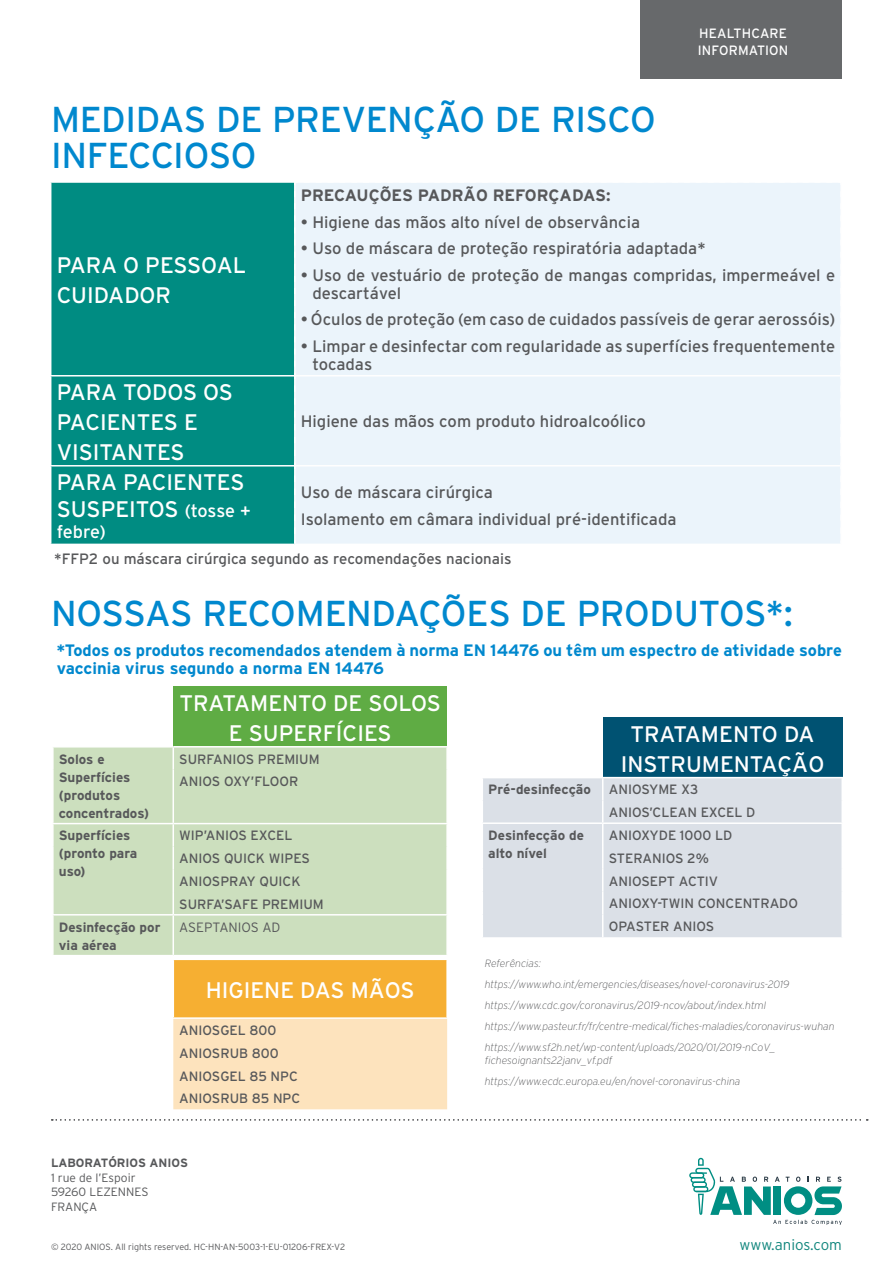
<style>
.page{position:relative;width:893px;height:1263px;background:#fff}
.page>*{position:absolute;margin:0;border:0;box-sizing:border-box;transform-origin:0 0}
.t1{font:36px/36px "Interstate";letter-spacing:-.015em;color:#0088ce}
.t2{font:22.5px/30px "Interstate";color:#fff}
.t3{font:18px "Interstate";letter-spacing:-.01em;color:#fff}
.t4{font:16.5px/18px "Interstate";color:#57585a}
.t5{font:700 16.5px/18px "Interstate";color:#0088ce}
.t6{font:700 16.5px "Interstate";color:#57585a}
.t7{font:15px "Interstate";color:#57585a}
.t8{font:300 15px "Interstate";color:#11867d}
.t9{font:13.5px/22.8px "Interstate";color:#57585a}
.t10{font:700 13.5px/18px "Interstate";color:#57585a}
.t11{font:13.5px/16.5px "Interstate";letter-spacing:.005em;color:#fff}
.t12{font:300 13.5px "Interstate";color:#57585a}
.t13{font:300 12px/14.4px "Interstate";color:#57585a}
.t14{font:700 12px "Interstate";color:#57585a}
.t15{font:italic 200 10.5px/21.1px "Interstate";color:#57585a}
.t16{font:300 9px "Interstate";color:#57585a}
.s1{font-size:18px}
</style>
<div class="page">
<div style="left:51px;top:183px;width:243px;height:361px;background:#008c82"></div>
<div style="left:296px;top:377px;width:544px;height:167px;background:#ebf4fb"></div>
<hr style="left:50px;top:375px;width:244px;height:1px;background:#fff">
<hr style="left:50px;top:465px;width:244px;height:1px;background:#fff">
<hr style="left:296px;top:465px;width:544px;height:1px;background:#fff">
<svg style="left:293px;top:182px;width:547px;height:195px"></svg>
<div style="left:304px;top:182px;width:536px;height:185px;background:#ebf4fb"></div>
<svg style="left:294px;top:376px;width:2px;height:74px"></svg>
<svg style="left:294px;top:469px;width:1px;height:58px"></svg>
<div style="left:173px;top:687px;width:274px;height:60px;background:#5fac44"></div>
<div style="left:54px;top:747px;width:392px;height:208px;background:#ccdfbe"></div>
<hr style="left:173px;top:746px;width:275px;height:1px;background:#fff">
<svg style="left:173px;top:747px;width:1px;height:22px"></svg>
<hr style="left:173px;top:769px;width:1px;height:54px;background:#fff">
<hr style="left:52px;top:823px;width:121px;height:1px;background:#fff">
<hr style="left:173px;top:823px;width:275px;height:1px;background:#fff">
<svg style="left:173px;top:824px;width:1px;height:90px"></svg>
<hr style="left:173px;top:914px;width:275px;height:1px;background:#fff">
<hr style="left:52px;top:914px;width:121px;height:1px;background:#fff">
<hr style="left:173px;top:915px;width:1px;height:40px;background:#fff">
<div style="left:173px;top:959px;width:274px;height:59px;background:#f6af32"></div>
<div style="left:173px;top:1019px;width:274px;height:90px;background:#fde3bd"></div>
<hr style="left:173px;top:958px;width:275px;height:2px;background:#fff">
<hr style="left:173px;top:960px;width:1px;height:57px;background:#fff">
<hr style="left:446px;top:960px;width:2px;height:57px;background:#fff">
<hr style="left:173px;top:1017px;width:275px;height:2px;background:#fff">
<div style="left:640px;top:0;width:201px;height:79px;background:#67696b"></div>
<div style="left:603px;top:718px;width:239px;height:60px;background:#005272"></div>
<div style="left:483px;top:778px;width:358px;height:159px;background:#dbe0e7"></div>
<hr style="left:603px;top:777px;width:240px;height:1px;background:#fff">
<hr style="left:482px;top:822px;width:121px;height:2px;background:#fff">
<hr style="left:603px;top:822px;width:240px;height:2px;background:#fff">
<svg style="left:602px;top:778px;width:1px;height:159px"></svg>
<svg style="left:689px;top:1158px;width:153px;height:67px"></svg>
<svg style="left:52px;top:1119px;width:816px;height:1px"></svg>
<h1 class="t1" style="left:51px;top:101px;width:606px">MEDIDAS DE PREVENÇÃO DE RISCO<br>INFECCIOSO</h1>
<p class="t11" style="left:698px;top:25px;width:92px">HEALTHCARE<br>INFORMATION</p>
<h2 class="t2" style="left:57px;top:250px;width:191px">PARA O PESSOAL<br>CUIDADOR</h2>
<h2 class="t2" style="left:57px;top:377px;width:178px">PARA TODOS OS<br>PACIENTES E<br>VISITANTES</h2>
<h2 class="t2" style="left:57px;top:468px;width:196px;line-height:27px">PARA PACIENTES<br>SUSPEITOS <span class="s1">(tosse +</span></h2>
<p class="t3" style="left:57px;top:522px;width:51px">febre)</p>
<p class="t6" style="left:301px;top:186px;width:311px">PRECAUÇÕES PADRÃO REFORÇADAS:</p>
<p class="t4" style="left:301px;top:213px;width:341px">• Higiene das mãos alto nível de observância</p>
<p class="t4" style="left:301px;top:239px;width:406px">• Uso de máscara de proteção respiratória adaptada*</p>
<p class="t4" style="left:312px;top:266px;width:524px;text-indent:-12px">• Uso de vestuário de proteção de mangas compridas, impermeável e descartável</p>
<p class="t4" style="left:301px;top:310px;width:536px">• Óculos de proteção (em caso de cuidados passíveis de gerar aerossóis)</p>
<p class="t4" style="left:312px;top:337px;width:524px;text-indent:-12px">• Limpar e desinfectar com regularidade as superfícies frequentemente tocadas</p>
<p class="t4" style="left:301px;top:412px;width:347px">Higiene das mãos com produto hidroalcoólico</p>
<p class="t4" style="left:301px;top:479px;width:377px;line-height:26.5px">Uso de máscara cirúrgica<br>Isolamento em câmara individual pré-identificada</p>
<p class="t7" style="left:54px;top:550px;width:459px">*FFP2 ou máscara cirúrgica segundo as recomendações nacionais</p>
<h1 class="t1" style="left:51px;top:596px;width:743px">NOSSAS RECOMENDAÇÕES DE PRODUTOS*:</h1>
<p class="t5" style="left:57px;top:641px;width:787px">*Todos os produtos recomendados atendem à norma EN 14476 ou têm um espectro de atividade sobre vaccinia virus segundo a norma EN 14476</p>
<h2 class="t2" style="left:180px;top:688px;width:263px;text-align:center">TRATAMENTO DE SOLOS<br>E SUPERFÍCIES</h2>
<p class="t10" style="left:59px;top:750px;width:92px">Solos e<br>Superfícies (produtos concentrados)</p>
<p class="t9" style="left:179px;top:747px;width:142px">SURFANIOS PREMIUM<br>ANIOS OXY’FLOOR</p>
<p class="t10" style="left:59px;top:826px;width:80px">Superfícies (pronto para uso)</p>
<p class="t9" style="left:179px;top:824px;width:146px">WIP’ANIOS EXCEL<br>ANIOS QUICK WIPES<br>ANIOSPRAY QUICK<br>SURFA’SAFE PREMIUM</p>
<p class="t10" style="left:59px;top:918px;width:103px">Desinfecção por via aérea</p>
<p class="t12" style="left:179px;top:921px;width:103px">ASEPTANIOS AD</p>
<h2 class="t2" style="left:206px;top:975px;width:210px">HIGIENE DAS MÃOS</h2>
<p class="t9" style="left:179px;top:1019px;width:122px">ANIOSGEL 800<br>ANIOSRUB 800<br>ANIOSGEL 85 NPC<br>ANIOSRUB 85 NPC</p>
<p class="t14" style="left:51px;top:1156px;width:138px">LABORATÓRIOS ANIOS</p>
<p class="t13" style="left:51px;top:1171px;width:99px">1 rue de l’Espoir<br>59260 LEZENNES<br>FRANÇA</p>
<p class="t16" style="left:51px;top:1243px;width:296px">© 2020 ANIOS. All rights reserved. HC-HN-AN-5003-1-EU-01206-FREX-V2</p>
<h2 class="t2" style="left:621px;top:719px;width:205px;text-align:center">TRATAMENTO DA<br>INSTRUMENTAÇÃO</h2>
<p class="t10" style="left:488px;top:781px;width:104px">Pré-desinfecção</p>
<p class="t9" style="left:609px;top:778px;width:148px">ANIOSYME X3<br>ANIOS’CLEAN EXCEL D</p>
<p class="t10" style="left:488px;top:826px;width:97px">Desinfecção de alto nível</p>
<p class="t9" style="left:609px;top:824px;width:191px">ANIOXYDE 1000 LD<br>STERANIOS 2%<br>ANIOSEPT ACTIV<br>ANIOXY-TWIN CONCENTRADO<br>OPASTER ANIOS</p>
<p class="t15" style="left:485px;top:953px;width:351px">Referências: https://www.who.int/emergencies/diseases/novel-coronavirus-2019 https://www.cdc.gov/coronavirus/2019-ncov/about/index.html https://www.pasteur.fr/fr/centre-medical/fiches-maladies/coronavirus-wuhan https://www.sf2h.net/wp-content/uploads/2020/01/2019-nCoV_</p>
<p class="t15" style="left:485px;top:1050px;width:257px">fichesoignants22janv_vf.pdf https://www.ecdc.europa.eu/en/novel-coronavirus-china</p>
<p class="t8" style="left:739px;top:1238px;width:104px">www.anios.com</p>
</div>
